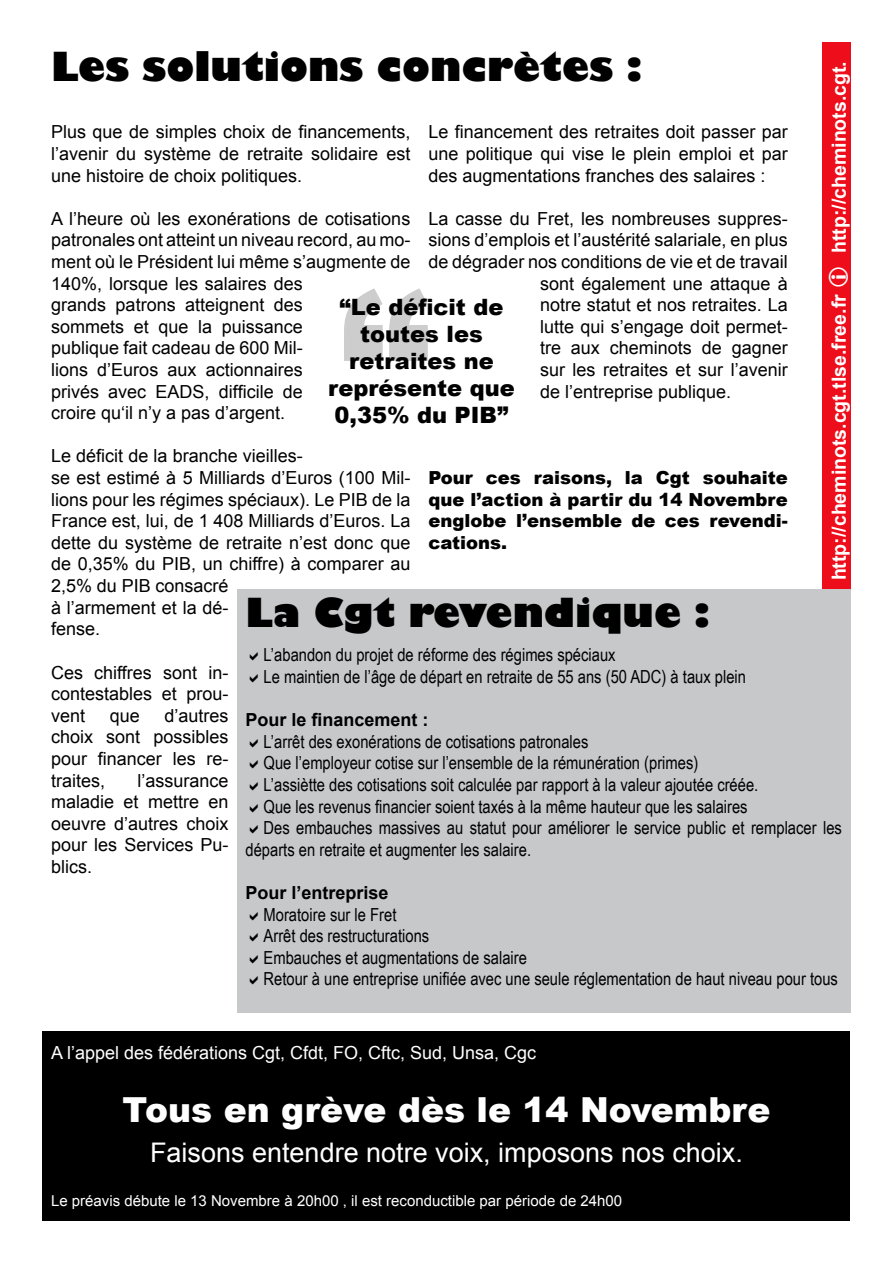
<style>
.page{position:relative;width:893px;height:1263px;background:#fff}
.page>*{position:absolute;margin:0;border:0;box-sizing:border-box;transform-origin:0 0}
.t1{font:900 182.1px "Arial";color:#000}
.t2{font:800 39px "Gill Sans";color:#000}
.t3{font:900 34.5px "Arial";color:#fff}
.t4{font:27px "Arial";color:#fff}
.t5{font:900 22.5px/27px "Arial";color:#000;text-align:center}
.t6{font:700 19.5px "Arial";color:#fff}
.t7{font:18px/21.6px "Arial";color:#000;text-align:justify}
.t8{font:18px/21.6px "Arial Narrow";color:#000}
.t9{font:900 18px/21.6px "Arial";color:#000;text-align:justify}
.t10{font:18px "Arial";color:#fff}
.t11{font:700 18px "Arial";color:#000}
.t12{font:15px "Arial";color:#fff}
</style>
<div class="page">
<div style="left:822px;top:43px;width:28px;height:547px;background:#ee0d1b"></div>
<div style="left:237px;top:589px;width:613px;height:423px;background:#c7c8ca"></div>
<div style="left:43px;top:1031px;width:807px;height:189px;background:#000"></div>
<h2 class="t2" style="left:51px;top:42px;width:593px">Les solutions concrètes :</h2>
<p class="t6" style="left:828px;top:253px;width:193px;rotate:-90deg">http://cheminots.cgt.</p>
<p class="t7" style="left:51px;top:121px;width:361px">Plus que de simples choix de financements, l’avenir du système de retraite solidaire est une histoire de choix politiques.</p>
<p class="t7" style="left:51px;top:208px;width:361px;text-align:left">A l’heure où les exonérations de cotisations patronales ont atteint un niveau record, au mo&shy;ment où le Président lui même s’augmente de 140%, lorsque les salaires des<br>grands patrons atteignent des<br>sommets et que la puissance<br>publique fait cadeau de 600 Mil-<br>lions d’Euros aux actionnaires<br>privés avec EADS, difficile de<br>croire qu‘il n’y a pas d’argent.</p>
<p class="t7" style="left:51px;top:445px;width:361px;text-align:left">Le déficit de la branche vieilles-<br>se est estimé à 5 Milliards d’Euros (100 Mil&shy;lions pour les régimes spéciaux). Le PIB de la France est, lui, de 1 408 Milliards d’Euros. La dette du système de retraite n’est donc que de 0,35% du PIB, un chiffre) à comparer au 2,5% du PIB consacré<br>à l’armement et la dé-<br>fense.</p>
<p class="t7" style="left:51px;top:661px;width:179px">Ces chiffres sont in&shy;contestables et prou&shy;vent</p>
<p class="t7" style="left:428px;top:121px;width:361px">Le financement des retraites doit passer par une politique qui vise le plein emploi et par des augmentations franches des salaires :</p>
<p class="t7" style="left:428px;top:208px;width:361px">La casse du Fret, les nombreuses suppres-</p>
<p class="t7" style="left:428px;top:229px;width:361px">sions d’emplois et l’austérité salariale, en plus</p>
<p class="t7" style="left:428px;top:251px;width:361px">de dégrader nos conditions de vie et de travail</p>
<p class="t7" style="left:540px;top:272px;width:249px">sont également une attaque à</p>
<p class="t7" style="left:540px;top:294px;width:249px">notre statut et nos retraites. La</p>
<p class="t7" style="left:540px;top:316px;width:249px">lutte qui s’engage doit permet-</p>
<p class="t7" style="left:540px;top:337px;width:249px">tre aux cheminots de gagner</p>
<p class="t7" style="left:540px;top:359px;width:249px">sur les retraites et sur l’avenir</p>
<p class="t7" style="left:540px;top:380px;width:193px">de l’entreprise publique.</p>
<h1 class="t1" style="left:339px;top:255px;width:93px">“</h1>
<p class="t6" style="left:828px;top:580px;width:288px;rotate:-90deg">http://cheminots.cgt.tlse.free.fr</p>
<p class="t5" style="left:328px;top:294px;width:188px">“Le déficit de toutes les retraites ne représente que<br>0,35% du PIB”</p>
<p class="t9" style="left:428px;top:467px;width:361px">Pour ces raisons, la Cgt souhaite que l’action à partir du 14 Novembre englobe l’ensemble de ces revendi&shy;cations.</p>
<h2 class="t2" style="left:246px;top:588px;width:466px">La Cgt revendique :</h2>
<p class="t8" style="left:264px;top:644px;width:484px">L’abandon du projet de réforme des régimes spéciaux<br>Le maintien de l’âge de départ en retraite de 55 ans (50 ADC) à taux plein</p>
<p class="t11" style="left:246px;top:710px;width:185px">Pour le financement :</p>
<p class="t8" style="left:264px;top:730px;width:326px">L’arrêt des exonérations de cotisations patronales</p>
<p class="t8" style="left:264px;top:752px;width:436px">Que l’employeur cotise sur l’ensemble de la rémunération (primes)</p>
<p class="t8" style="left:264px;top:774px;width:496px">L’assiètte des cotisations soit calculée par rapport à la valeur ajoutée créée.</p>
<p class="t8" style="left:264px;top:795px;width:486px">Que les revenus financier soient taxés à la même hauteur que les salaires</p>
<p class="t8" style="left:264px;top:817px;width:580px">Des embauches massives au statut pour améliorer le service public et remplacer les</p>
<p class="t8" style="left:246px;top:838px;width:287px">départs en retraite et augmenter les salaire.</p>
<p class="t11" style="left:246px;top:882px;width:145px">Pour l’entreprise</p>
<p class="t8" style="left:264px;top:903px;width:576px">Moratoire sur le Fret<br>Arrêt des restructurations<br>Embauches et augmentations de salaire<br>Retour à une entreprise unifiée avec une seule réglementation de haut niveau pour tous</p>
<p class="t7" style="left:51px;top:704px;width:179px;text-indent:113px">d’autres choix sont possibles pour financer les re&shy;traites,</p>
<p class="t7" style="left:110px;top:704px;width:32px">que</p>
<p class="t7" style="left:51px;top:769px;width:179px;text-indent:86px">l’assurance maladie et mettre en oeuvre d’autres choix pour les Services Pu&shy;blics.</p>
<p class="t10" style="left:51px;top:1042px;width:487px">A l’appel des fédérations Cgt, Cfdt, FO, Cftc, Sud, Unsa, Cgc</p>
<h3 class="t3" style="left:123px;top:1090px;width:649px">Tous en grève dès le 14 Novembre</h3>
<h3 class="t4" style="left:150px;top:1138px;width:594px">Faisons entendre notre voix, imposons nos choix.</h3>
<p class="t12" style="left:51px;top:1192px;width:573px">Le préavis débute le 13 Novembre à 20h00 , il est reconductible par période de 24h00</p>
</div>
